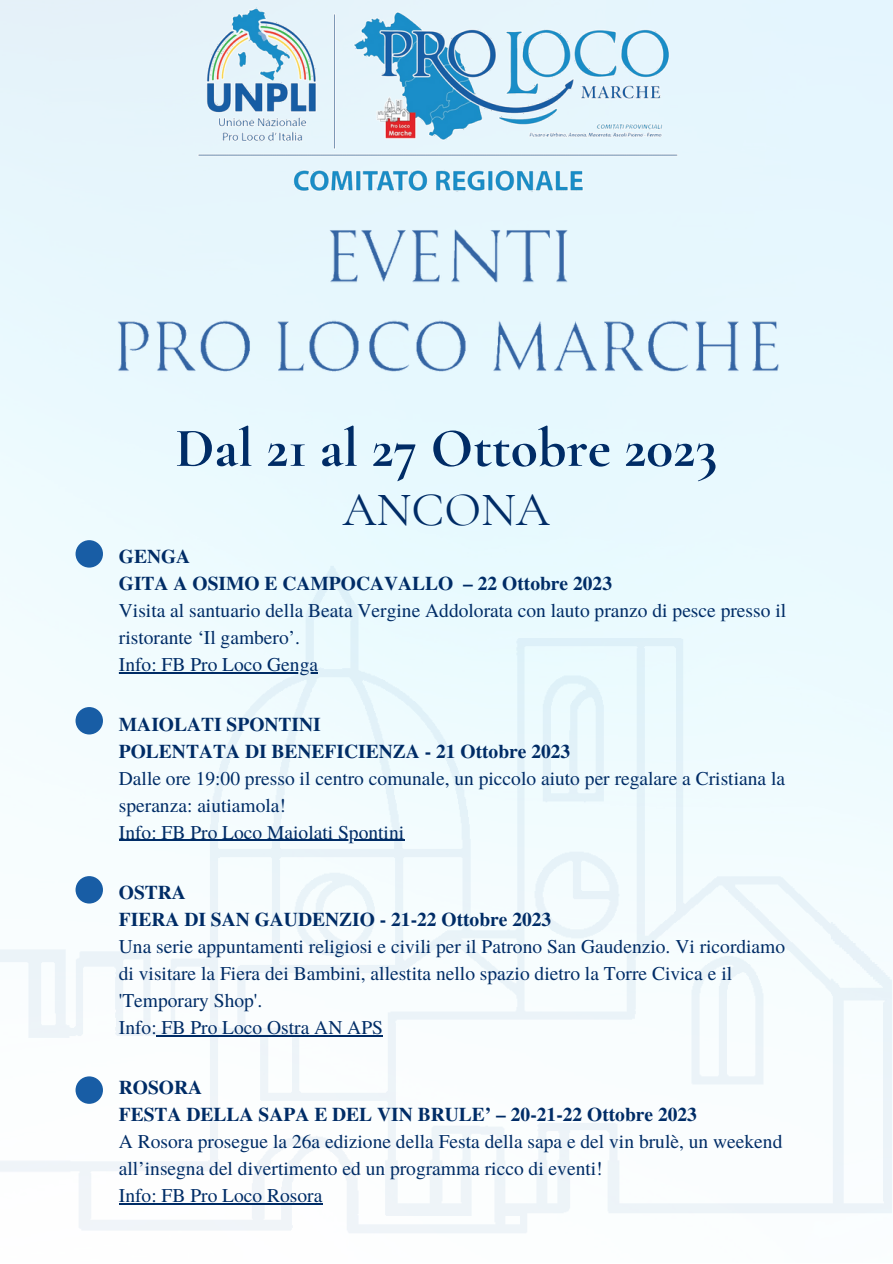
<style>
.page{position:relative;width:893px;height:1264px;background:#fff}
.page>*{position:absolute;margin:0;border:0;box-sizing:border-box;transform-origin:0 0}
.t1{font:700 55.65px "Cormorant Garamond";color:#002c66}
.t2{font:48px "Cormorant Garamond";color:#002c66}
.t3{font:19.5px/27px "Te X Gyre Termes";color:#002c66}
.t4{font:700 19.5px "Te X Gyre Termes";color:#002c66}
</style>
<div class="page">
<img style="left:190px;top:0;width:512px;height:200px">
<img style="left:0;top:539px;width:892px;height:723px">
<img style="left:317px;top:223px;width:258px;height:69px">
<img style="left:112px;top:315px;width:668px;height:66px">
<hr style="left:119px;top:672px;width:199px;height:1px;background:#002c66">
<hr style="left:119px;top:839px;width:285px;height:2px;background:#002c66">
<hr style="left:157px;top:1034px;width:226px;height:2px;background:#002c66">
<hr style="left:119px;top:1203px;width:203px;height:1px;background:#002c66">
<div style="left:75px;top:540px;width:28px;height:27px;background:#185da5;border-radius:50%"></div>
<div style="left:75px;top:707px;width:28px;height:27px;background:#185da5;border-radius:50%"></div>
<div style="left:75px;top:876px;width:28px;height:27px;background:#185da5;border-radius:50%"></div>
<div style="left:75px;top:1076px;width:28px;height:27px;background:#185da5;border-radius:50%"></div>
<p class="t1" style="left:175px;top:414px;width:543px">Dal 21 al 27 Ottobre 2023</p>
<p class="t2" style="left:343px;top:481px;width:208px">ANCONA</p>
<p class="t4" style="left:119px;top:541px;width:73px">GENGA</p>
<p class="t4" style="left:119px;top:568px;width:494px">GITA A OSIMO E CAMPOCAVALLO – 22 Ottobre 2023</p>
<p class="t3" style="left:119px;top:596px;width:668px">Visita al santuario della Beata Vergine Addolorata con lauto pranzo di pesce presso il ristorante ‘Il gambero’.</p>
<p class="t3" style="left:119px;top:650px;width:201px">Info: FB Pro Loco Genga</p>
<p class="t4" style="left:119px;top:709px;width:203px">MAIOLATI SPONTINI</p>
<p class="t4" style="left:119px;top:736px;width:453px">POLENTATA DI BENEFICIENZA - 21 Ottobre 2023</p>
<p class="t3" style="left:119px;top:763px;width:667px">Dalle ore 19:00 presso il centro comunale, un piccolo aiuto per regalare a Cristiana la speranza: aiutiamola!</p>
<p class="t3" style="left:119px;top:817px;width:287px">Info: FB Pro Loco Maiolati Spontini</p>
<p class="t4" style="left:119px;top:877px;width:69px">OSTRA</p>
<p class="t4" style="left:119px;top:904px;width:434px">FIERA DI SAN GAUDENZIO - 21-22 Ottobre 2023</p>
<p class="t3" style="left:119px;top:931px;width:667px">Una serie appuntamenti religiosi e civili per il Patrono San Gaudenzio. Vi ricordiamo di visitare la Fiera dei Bambini, allestita nello spazio dietro la Torre Civica e il 'Temporary Shop'.</p>
<p class="t3" style="left:119px;top:1012px;width:266px">Info: FB Pro Loco Ostra AN APS</p>
<p class="t4" style="left:119px;top:1072px;width:85px">ROSORA</p>
<p class="t4" style="left:119px;top:1099px;width:579px">FESTA DELLA SAPA E DEL VIN BRULE’ – 20-21-22 Ottobre 2023</p>
<p class="t3" style="left:119px;top:1126px;width:665px">A Rosora prosegue la 26a edizione della Festa della sapa e del vin brulè, un weekend all’insegna del divertimento ed un programma ricco di eventi!</p>
<p class="t3" style="left:119px;top:1180px;width:205px">Info: FB Pro Loco Rosora</p>
</div>
